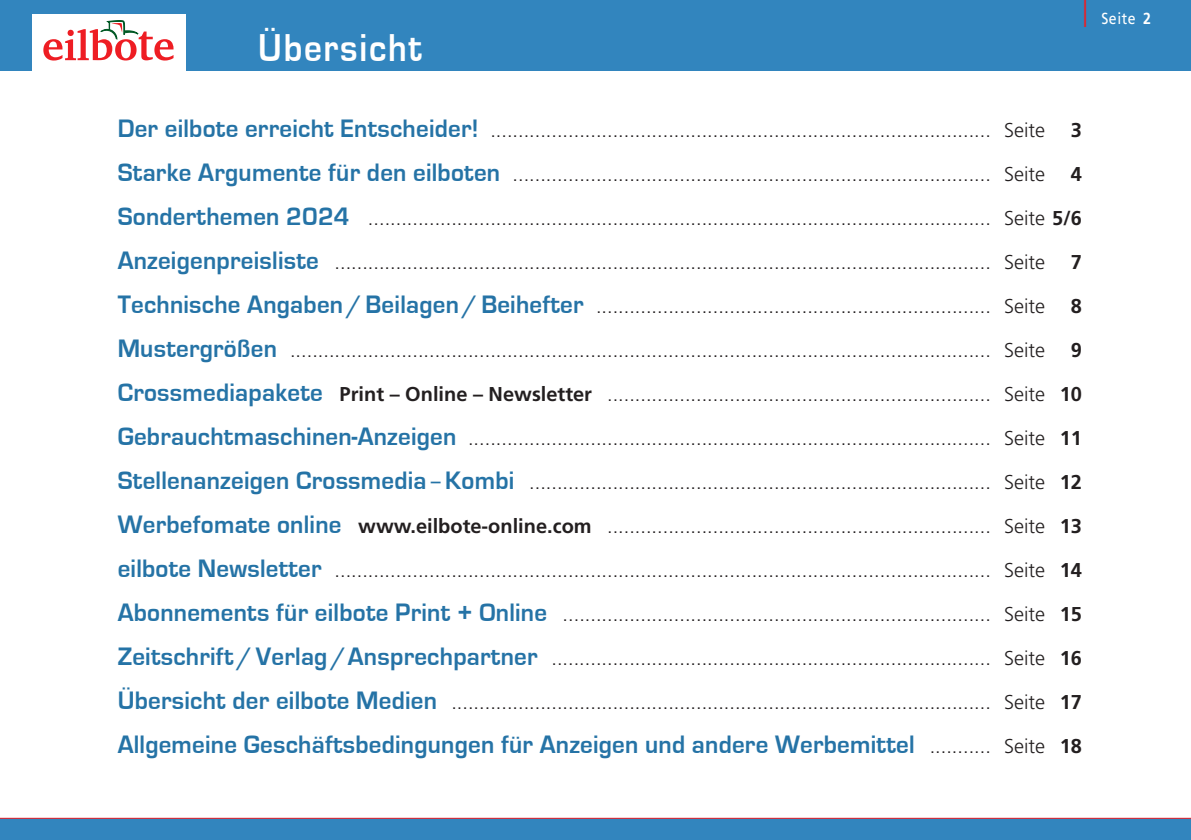
<style>
.page{position:relative;width:1191px;height:840px;background:#fff}
.page>*{position:absolute;margin:0;border:0;box-sizing:border-box;transform-origin:0 0}
.t1{font:700 40px "Eurostile";letter-spacing:.05em;color:#fff;scale:.88 1}
.t2{font:700 26px "Eurostile";letter-spacing:.01em;color:#2573a6;scale:.96 1}
.t3{font:300 20px "Frutiger LT Pro";color:#231f20}
.t4{font:700 20px "Frutiger LT Pro";color:#231f20}
.t5{font:16px "Frutiger LT Pro";letter-spacing:.04em;color:#fff;scale:.88 1}
.s1{font-weight:700}
.s2{font-family:"Eurostile";font-weight:700;font-size:26px;color:#2573a6}
.s3{font-family:"Eurostile";font-weight:400;font-size:26px;color:#2573a6}
.s4{font-family:"Frutiger LT Pro";font-weight:300;font-size:20px;color:#231f20}
.s5{font-family:"Frutiger LT Pro";font-size:20px;color:#231f20}
</style>
<div class="page">
<div style="left:0;top:0;width:1191px;height:71px;background:#3285be"></div>
<div style="left:0;top:818px;width:1191px;height:21px;background:#3285be"></div>
<hr style="left:0;top:817px;width:1191px;height:1px;background:#ee1d23">
<div style="left:33px;top:14px;width:153px;height:57px;background:#fff"></div>
<svg style="left:43px;top:20px;width:130px;height:40px"></svg>
<h1 class="t1" style="left:258px;top:26px;width:187px">Übersicht</h1>
<p class="t5" style="left:1082px;top:9px;width:79px"><sup>|</sup> Seite <span class="s1">2</span></p>
<p class="t3" style="left:118px;top:118px;width:929px"><span class="s2">Der eilbote erreicht Entscheider!</span> .......................................................................................... Seite</p>
<p class="t4" style="left:1071px;top:118px;width:13px">3</p>
<p class="t3" style="left:118px;top:162px;width:929px"><span class="s2">Starke Argumente für den eilboten</span> ...................................................................................... Seite</p>
<p class="t4" style="left:1071px;top:162px;width:13px">4</p>
<p class="t3" style="left:118px;top:206px;width:966px"><span class="s2">Sonderthemen 2024</span> ................................................................................................................ Seite <span class="s1">5/6</span></p>
<p class="t3" style="left:118px;top:250px;width:929px"><span class="s2">Anzeigenpreisliste</span> ...................................................................................................................... Seite</p>
<p class="t4" style="left:1071px;top:250px;width:13px">7</p>
<p class="t3" style="left:118px;top:294px;width:929px"><span class="s2">Technische Angaben/Beilagen/Beihefter</span> ....................................................................... Seite</p>
<p class="t4" style="left:1071px;top:294px;width:13px">8</p>
<p class="t3" style="left:118px;top:338px;width:929px"><span class="s2">Mustergrößen</span> .............................................................................................................................. Seite</p>
<p class="t4" style="left:1071px;top:338px;width:13px">9</p>
<p class="t3" style="left:118px;top:382px;width:966px"><span class="s2">Crossmediapakete</span> <span class="s1">Print – Online – Newsletter</span> ..................................................................... Seite <span class="s1">10</span></p>
<p class="t3" style="left:118px;top:426px;width:966px"><span class="s2">Gebrauchtmaschinen-Anzeigen</span> .............................................................................................. Seite <span class="s1">11</span></p>
<p class="t3" style="left:118px;top:470px;width:966px"><span class="s2">Stellenanzeigen Crossmedia</span><span class="s3">–</span><span class="s2">Kombi</span> ................................................................................... Seite <span class="s1">12</span></p>
<p class="t3" style="left:118px;top:514px;width:966px"><span class="s2">Werbefomate online</span> <span class="s1">www.eilbote-online.com</span> ..................................................................... Seite <span class="s1">13</span></p>
<p class="t3" style="left:118px;top:558px;width:965px"><span class="s2">eilbote Newsletter</span> ...................................................................................................................... Seite <span class="s1">14</span></p>
<p class="t3" style="left:118px;top:602px;width:966px"><span class="s2">Abonnements für eilbote Print + Online</span> ............................................................................. Seite <span class="s1">15</span></p>
<p class="t3" style="left:118px;top:646px;width:965px"><span class="s2">Zeitschrift/Verlag/Ansprechpartner</span> ............................................................................... Seite <span class="s1">16</span></p>
<p class="t3" style="left:118px;top:690px;width:966px"><span class="s2">Übersicht der eilbote Medien</span> ................................................................................................. Seite <span class="s1">17</span></p>
<h2 class="t2" style="left:118px;top:730px;width:1006px">Allgemeine Geschäftsbedingungen für Anzeigen und andere Werbemittel <span class="s4">........... Seite</span> <span class="s5">18</span></h2>
</div>
